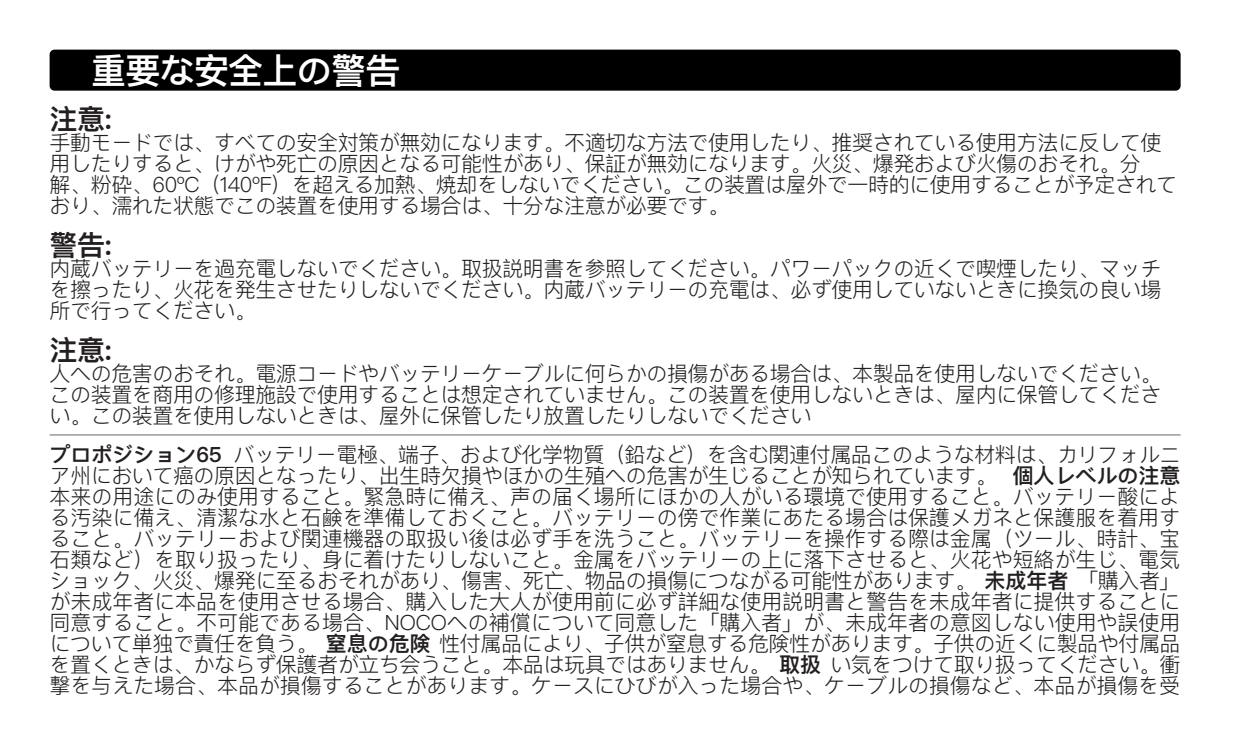
<style>
.page{position:relative;width:1260px;height:756px;background:#fff}
.page>*{position:absolute;margin:0;border:0;box-sizing:border-box;transform-origin:0 0}
.NOCO_HN_Cond-Text{font:600 35px "Ping Fang SC";letter-spacing:-.02em;color:#fff}
.t1{font:600 28px "Ping Fang SC";color:#231f20}
.NOCO_HN_Cond-Text-2{font:300 21px/21px "Ping Fang SC";letter-spacing:-.02em;color:#231f20;text-align:justify}
.s1{font-weight:600}
</style>
<div class="page">
<div style="left:50px;top:50px;width:1131px;height:41px;background:#000;border-radius:5px"></div>
<hr style="left:50px;top:434px;width:1131px;height:2px;background:#a6a8ab">
<p class="NOCO_HN_Cond-Text" style="left:91px;top:49px;width:311px">重要な安全上の警告</p>
<p class="t1" style="left:50px;top:101px;width:64px">注意:</p>
<p class="NOCO_HN_Cond-Text-2" style="left:50px;top:131px;width:1129px;text-align:left">手動モードでは、すべての安全対策が無効になります。不適切な方法で使用したり、推奨されている使用方法に反して使用したりすると、けがや死亡の原因となる可能性があり、保証が無効になります。火災、爆発および火傷のおそれ。分<br>解、粉砕、60ºC（140ºF）を超える加熱、焼却をしないでください。この装置は屋外で一時的に使用することが予定されており、濡れた状態でこの装置を使用する場合は、十分な注意が必要です。</p>
<p class="t1" style="left:50px;top:227px;width:64px">警告:</p>
<p class="NOCO_HN_Cond-Text-2" style="left:50px;top:257px;width:1113px">内蔵バッテリーを過充電しないでください。取扱説明書を参照してください。パワーパックの近くで喫煙したり、マッチを擦ったり、火花を発生させたりしないでください。内蔵バッテリーの充電は、必ず使用していないときに換気の良い場所で行ってください。</p>
<p class="t1" style="left:50px;top:332px;width:64px">注意:</p>
<p class="NOCO_HN_Cond-Text-2" style="left:50px;top:362px;width:1113px">人への危害のおそれ。電源コードやバッテリーケーブルに何らかの損傷がある場合は、本製品を使用しないでください。この装置を商用の修理施設で使用することは想定されていません。この装置を使用しないときは、屋内に保管してください。この装置を使用しないときは、屋外に保管したり放置したりしないでください</p>
<p class="NOCO_HN_Cond-Text-2" style="left:50px;top:444px;width:1133px"><span class="s1">プロポジション65</span> バッテリー電極、端子、および化学物質（鉛など）を含む関連付属品このような材料は、カリフォルニア州において癌の原因となったり、出生時欠損やほかの生殖への危害が生じることが知られています。 <span class="s1">個人レベルの注意</span>本来の用途にのみ使用すること。緊急時に備え、声の届く場所にほかの人がいる環境で使用すること。バッテリー酸による汚染に備え、清潔な水と石鹸を準備しておくこと。バッテリーの傍で作業にあたる場合は保護メガネと保護服を着用すること。バッテリーおよび関連機器の取扱い後は必ず手を洗うこと。バッテリーを操作する際は金属（ツール、時計、宝石類など）を取り扱ったり、身に着けたりしないこと。金属をバッテリーの上に落下させると、火花や短絡が生じ、電気ショック、火災、爆発に至るおそれがあり、傷害、死亡、物品の損傷につながる可能性があります。 <span class="s1">未成年者</span> 「購入者」が未成年者に本品を使用させる場合、購入した大人が使用前に必ず詳細な使用説明書と警告を未成年者に提供することに同意すること。不可能である場合、NOCOへの補償について同意した「購入者」が、未成年者の意図しない使用や誤使用について単独で責任を負う。 <span class="s1">窒息の危険</span> 性付属品により、子供が窒息する危険性があります。子供の近くに製品や付属品を置くときは、かならず保護者が立ち会うこと。本品は玩具ではありません。 <span class="s1">取扱</span> い気をつけて取り扱ってください。衝撃を与えた場合、本品が損傷することがあります。ケースにひびが入った場合や、ケーブルの損傷など、本品が損傷を受</p>
</div>
